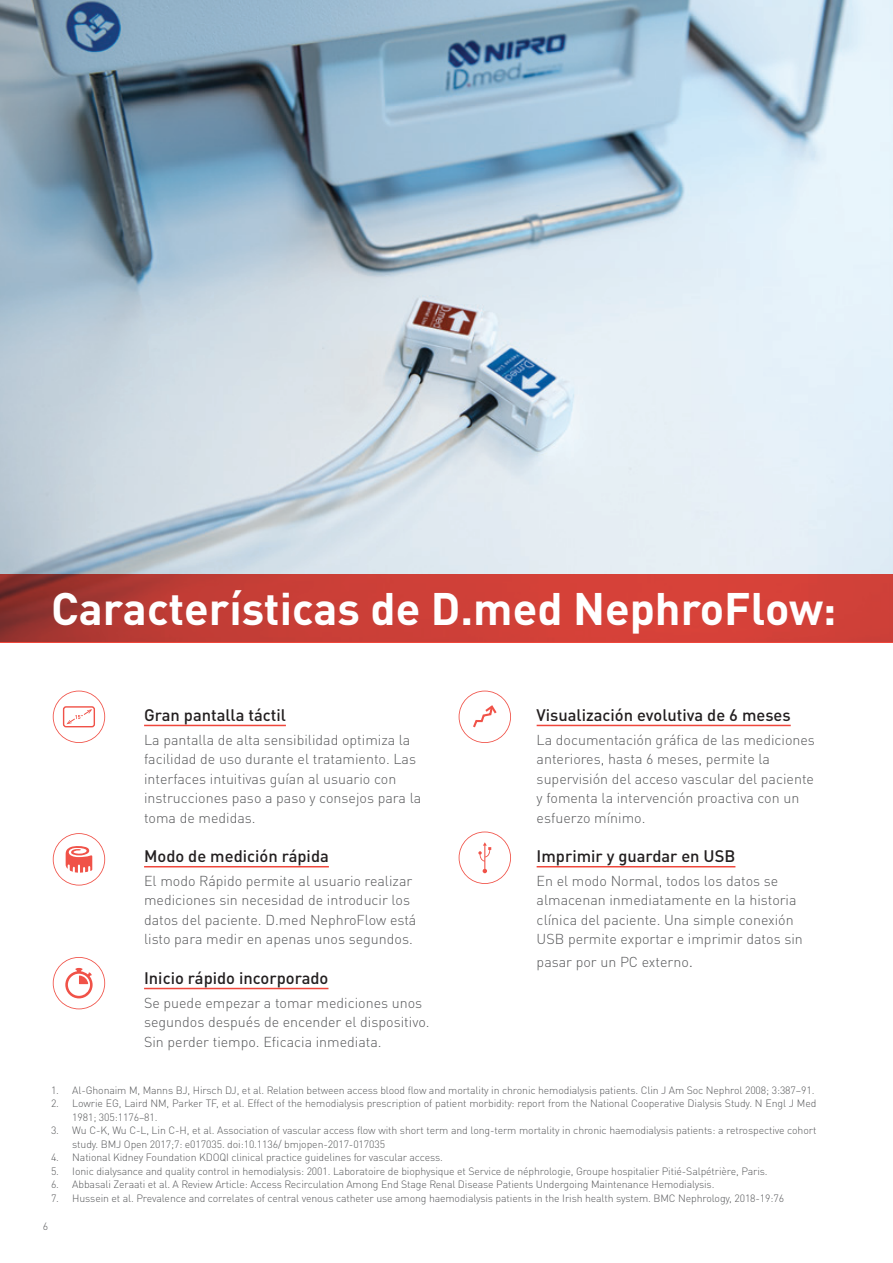
<style>
.page{position:relative;width:893px;height:1263px;background:#fff}
.page>*{position:absolute;margin:0;border:0;box-sizing:border-box;transform-origin:0 0}
.t1{font:700 45px "DIN Pro";color:#fff}
.t2{font:500 16.5px "DIN Pro";color:#231f20}
.t3{font:300 14.25px/19.5px "DIN Pro";color:#57585a}
.t4{font:300 10.5px/13.5px "DIN Pro";letter-spacing:-.01em;color:#57585a}
.s1{font-size:16.5px}
</style>
<div class="page">
<svg style="left:53px;top:957px;width:52px;height:52px"></svg>
<svg style="left:53px;top:691px;width:52px;height:52px"></svg>
<hr style="left:144px;top:725px;width:142px;height:1px;background:#ef473c">
<hr style="left:144px;top:866px;width:185px;height:1px;background:#ef473c">
<hr style="left:144px;top:988px;width:184px;height:1px;background:#ef473c">
<svg style="left:53px;top:833px;width:52px;height:52px"></svg>
<svg style="left:459px;top:691px;width:52px;height:52px"></svg>
<svg style="left:459px;top:831px;width:52px;height:53px"></svg>
<hr style="left:537px;top:725px;width:254px;height:1px;background:#ef473c">
<hr style="left:537px;top:866px;width:198px;height:1px;background:#ef473c">
<img style="left:0;top:0;width:893px;height:574px">
<svg style="left:0;top:574px;width:893px;height:68px;background:#c63d36"></svg>
<h1 class="t1" style="left:51px;top:571px;width:787px">Características de D.med NephroFlow:</h1>
<h2 class="t2" style="left:144px;top:702px;width:143px">Gran pantalla táctil</h2>
<h3 class="t3" style="left:144px;top:728px;width:279px">La pantalla de alta sensibilidad optimiza la facilidad de uso durante el tratamiento. Las interfaces intuitivas guían al usuario con instrucciones paso a paso y consejos para la toma de medidas.</h3>
<h2 class="t2" style="left:144px;top:843px;width:186px">Modo de medición rápida</h2>
<h3 class="t3" style="left:144px;top:870px;width:274px">El modo Rápido permite al usuario realizar mediciones sin necesidad de introducir los datos del paciente. D.med NephroFlow está listo para medir en apenas unos segundos.</h3>
<h2 class="t2" style="left:144px;top:965px;width:186px">Inicio rápido incorporado</h2>
<h3 class="t3" style="left:144px;top:992px;width:287px">Se puede empezar a tomar mediciones unos segundos después de encender el dispositivo.<br>Sin perder tiempo. Eficacia inmediata.</h3>
<h2 class="t2" style="left:537px;top:702px;width:256px">Visualización evolutiva de 6 meses</h2>
<h3 class="t3" style="left:537px;top:728px;width:280px">La documentación gráfica de las mediciones anteriores, hasta 6 meses, permite la supervisión del acceso vascular del paciente y fomenta la intervención proactiva con un esfuerzo mínimo.</h3>
<h2 class="t2" style="left:537px;top:843px;width:200px">Imprimir y guardar en USB</h2>
<h3 class="t3" style="left:537px;top:870px;width:268px">En el modo Normal, todos los datos se almacenan inmediatamente en la historia clínica del paciente. Una simple conexión USB permite exportar e imprimir datos sin</h3>
<h3 class="t3" style="left:537px;top:951px;width:158px">pasar por un PC externo<span class="s1">.</span></h3>
<p class="t4" style="left:51px;top:1082px;width:765px">1. Al-Ghonaim M, Manns BJ, Hirsch DJ, et al. Relation between access blood flow and mortality in chronic hemodialysis patients. Clin J Am Soc Nephrol 2008; 3:387–91.</p>
<p class="t4" style="left:72px;top:1095px;width:746px;text-indent:-21px">2. Lowrie EG, Laird NM, Parker TF, et al. Effect of the hemodialysis prescription of patient morbidity: report from the National Cooperative Dialysis Study. N Engl J Med<br>1981; 305:1176–81.</p>
<p class="t4" style="left:72px;top:1122px;width:746px;text-indent:-21px">3. Wu C-K, Wu C-L, Lin C-H, et al. Association of vascular access flow with short term and long-term mortality in chronic haemodialysis patients: a retrospective cohort study. BMJ Open 2017;7: e017035. doi:10.1136/ bmjopen-2017-017035</p>
<p class="t4" style="left:51px;top:1149px;width:394px">4. National Kidney Foundation KDOQI clinical practice guidelines for vascular access.</p>
<p class="t4" style="left:51px;top:1163px;width:718px">5. Ionic dialysance and quality control in hemodialysis: 2001. Laboratoire de biophysique et Service de néphrologie, Groupe hospitalier Pitié-Salpétrière, Paris.</p>
<p class="t4" style="left:51px;top:1176px;width:665px">6. Abbasali Zeraati et al. A Review Article: Access Recirculation Among End Stage Renal Disease Patients Undergoing Maintenance Hemodialysis.</p>
<p class="t4" style="left:51px;top:1190px;width:735px">7. Hussein et al. Prevalence and correlates of central venous catheter use among haemodialysis patients in the Irish health system. BMC Nephrology, 2018-19:76</p>
<p class="t4" style="left:43px;top:1219px;width:7px">6</p>
</div>
